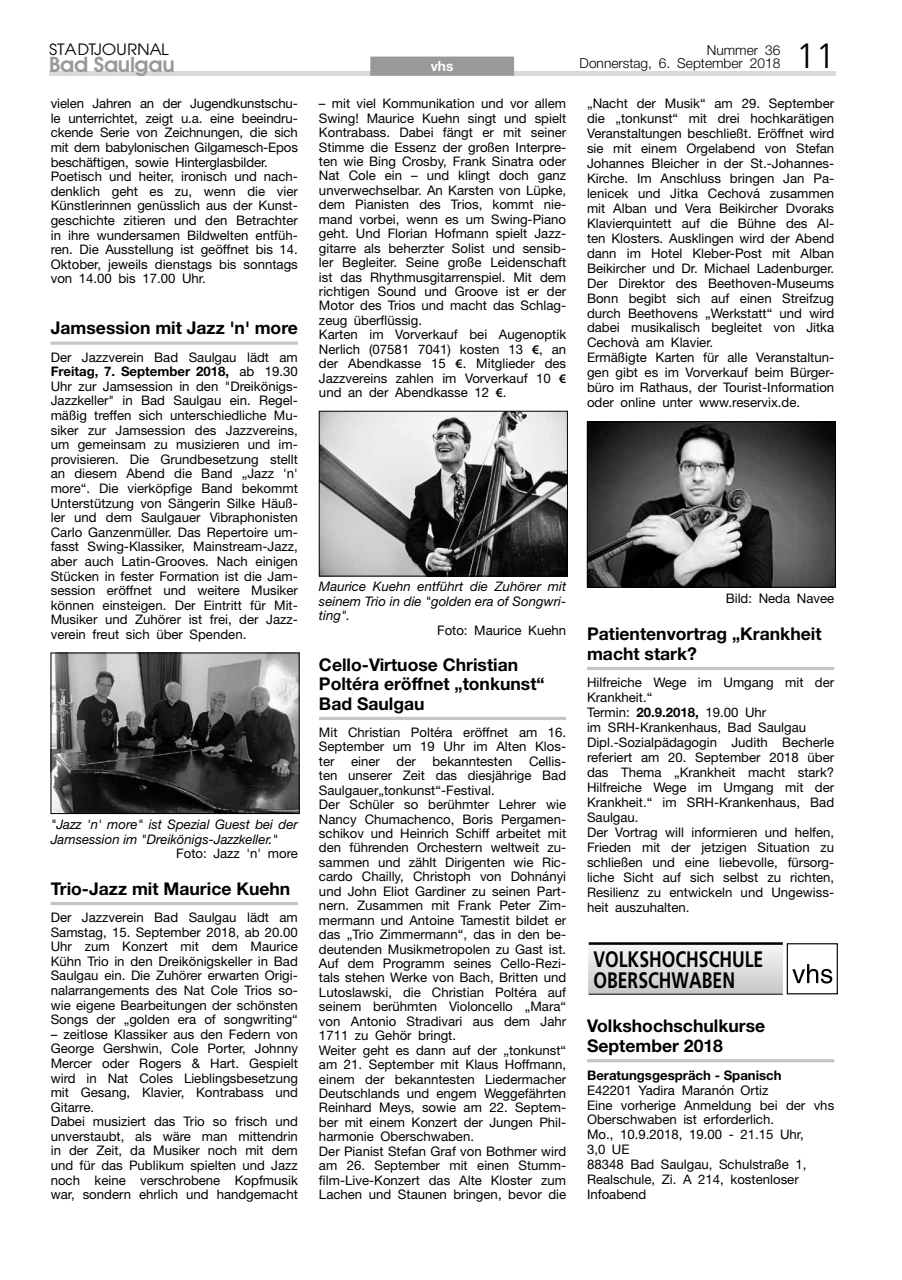
<style>
.page{position:relative;width:902px;height:1280px;background:#fff}
.page>*{position:absolute;margin:0;border:0;box-sizing:border-box;transform-origin:0 0}
.t1{font:300 35.1px "Frutiger";color:#000}
.t2{font:700 22.35px "Frutiger";color:#000;scale:.78 1}
.t3{font:600 21.45px "Avant Garde Two BQ";letter-spacing:-.02em;color:#989999}
.t4{font:700 17.55px/19.2px "Helvetica Neue";color:#000}
.t5{font:16.35px "Avant Garde Two BQ";color:#000;scale:1.08 1}
.t6{font:300 13.65px/13.5px "Helvetica Neue";color:#000;text-align:right}
.t7{font:700 13.65px "Helvetica Neue";color:#fff}
.t8{font:13.2px/14.4px "Helvetica Neue";color:#000}
.t9{font:italic 13.2px/14.4px "Helvetica Neue";color:#000}
.t10{font:700 13.2px "Helvetica Neue";color:#000}
.s1{font-weight:700}
.s2{font-family:"Myriad Pro";font-weight:600}
</style>
<div class="page">
<div style="left:49px;top:71px;width:786px;height:5px;background:#d9d9da"></div>
<div style="left:370px;top:57px;width:144px;height:19px;background:#989999"></div>
<svg style="left:51px;top:341px;width:247px;height:4px"></svg>
<hr style="left:51px;top:902px;width:247px;height:3px;background:#c4c5c5">
<img style="left:53px;top:655px;width:244px;height:157px">
<div style="left:51px;top:653px;width:248px;height:161px;border:1px solid #000"></div>
<hr style="left:319px;top:717px;width:247px;height:3px;background:#c4c5c5">
<img style="left:321px;top:413px;width:244px;height:161px">
<div style="left:319px;top:411px;width:248px;height:165px;border:1px solid #000"></div>
<hr style="left:587px;top:667px;width:247px;height:3px;background:#c4c5c5">
<hr style="left:587px;top:1059px;width:247px;height:3px;background:#c4c5c5">
<img style="left:589px;top:423px;width:244px;height:162px">
<div style="left:587px;top:421px;width:248px;height:166px;border:1px solid #000"></div>
<div style="left:588px;top:944px;width:194px;height:49px;background:linear-gradient(to bottom,#f7f7f7,#c7c8c8)"></div>
<div style="left:786px;top:943px;width:51px;height:51px;border:1px solid #000"></div>
<svg style="left:792px;top:964px;width:40px;height:19px"></svg>
<hr style="left:588px;top:942px;width:194px;height:3px;background:#000">
<hr style="left:588px;top:994px;width:194px;height:1px;background:#000">
<p class="t5" style="left:49px;top:40px;width:112px">STADTJOURNAL</p>
<h3 class="t3" style="left:49px;top:52px;width:127px">Bad Saulgau</h3>
<p class="t7" style="left:431px;top:57px;width:24px">vhs</p>
<p class="t8" style="left:51px;top:96px;width:249px">vielen Jahren an der Jugendkunstschu&shy;le unterrichtet, zeigt u.a. eine beeindru&shy;ckende Serie von Zeichnungen, die sich mit dem babylonischen Gilgamesch-Epos beschäftigen, sowie Hinterglasbilder.<br>Poetisch und heiter, ironisch und nach&shy;denklich geht es zu, wenn die vier Künstlerinnen genüsslich aus der Kunst&shy;geschichte zitieren und den Betrachter in ihre wundersamen Bildwelten entfüh&shy;ren. Die Ausstellung ist geöffnet bis 14.<br>Oktober, jeweils dienstags bis sonntags von 14.00 bis 17.00 Uhr.</p>
<h3 class="t4" style="left:51px;top:318px;width:249px">Jamsession mit Jazz 'n' more</h3>
<p class="t8" style="left:51px;top:349px;width:249px;text-align:justify">Der Jazzverein Bad Saulgau lädt am <span class="s1">Freitag, 7. September 2018,</span> ab 19.30<br>Uhr zur Jamsession in den "Dreikönigs-Jazzkeller" in Bad Saulgau ein. Regel&shy;mäßig treffen sich unterschiedliche Mu&shy;siker zur Jamsession des Jazzvereins, um gemeinsam zu musizieren und im&shy;provisieren. Die Grundbesetzung stellt an diesem Abend die Band „Jazz 'n' more“. Die vierköpfige Band bekommt Unterstützung von Sängerin Silke Häuß&shy;ler und dem Saulgauer Vibraphonisten Carlo Ganzenmüller. Das Repertoire um&shy;fasst Swing-Klassiker, Mainstream-Jazz, aber auch Latin-Grooves. Nach einigen Stücken in fester Formation ist die Jam&shy;session eröffnet und weitere Musiker können einsteigen. Der Eintritt für Mit-Musiker und Zuhörer ist frei, der Jazz&shy;verein freut sich über Spenden.</p>
<p class="t8" style="left:319px;top:96px;width:249px">– mit viel Kommunikation und vor allem Swing! Maurice Kuehn singt und spielt Kontrabass. Dabei fängt er mit seiner Stimme die Essenz der großen Interpre&shy;ten wie Bing Crosby, Frank Sinatra oder Nat Cole ein – und klingt doch ganz unverwechselbar. An Karsten von Lüpke, dem Pianisten des Trios, kommt nie&shy;mand vorbei, wenn es um Swing-Piano geht. Und Florian Hofmann spielt Jazz&shy;gitarre als beherzter Solist und sensib&shy;ler Begleiter. Seine große Leidenschaft ist das Rhythmusgitarrenspiel. Mit dem richtigen Sound und Groove ist er der Motor des Trios und macht das Schlag&shy;zeug überflüssig.<br>Karten im Vorverkauf bei Augenoptik Nerlich (07581 7041) kosten 13 <span class="s2">€</span>, an der Abendkasse 15 <span class="s2">€</span>. Mitglieder des Jazzvereins zahlen im Vorverkauf 10 <span class="s2">€ </span>und an der Abendkasse 12 <span class="s2">€</span>.</p>
<p class="t9" style="left:319px;top:579px;width:249px;text-align:justify">Maurice Kuehn entführt die Zuhörer mit seinem Trio in die "golden era of Songwri&shy;ting".</p>
<p class="t8" style="left:437px;top:623px;width:131px">Foto: Maurice Kuehn</p>
<h3 class="t4" style="left:319px;top:655px;width:227px">Cello-Virtuose Christian<br>Poltéra eröffnet „tonkunst“<br>Bad Saulgau</h3>
<p class="t8" style="left:319px;top:725px;width:249px;text-align:justify">Mit Christian Poltéra eröffnet am 16.<br>September um 19 Uhr im Alten Klos&shy;ter</p>
<p class="t8" style="left:319px;top:754px;width:249px;text-indent:210px">Cellis&shy;ten unserer Zeit das diesjährige Bad Saulgauer„tonkunst“-Festival.<br>Der Schüler so berühmter Lehrer wie Nancy Chumachenco, Boris Pergamen&shy;schikov und Heinrich Schiff arbeitet mit den führenden Orchestern weltweit zu&shy;sammen und zählt Dirigenten wie Ric&shy;cardo Chailly, Christoph von Dohnányi und John Eliot Gardiner zu seinen Part&shy;nern. Zusammen mit Frank Peter Zim&shy;mermann und Antoine Tamestit bildet er das „Trio Zimmermann“, das in den be&shy;deutenden Musikmetropolen zu Gast ist.<br>Auf dem Programm seines Cello-Rezi&shy;tals stehen Werke von Bach, Britten und Lutoslawski, die Christian Poltéra auf seinem berühmten Violoncello „Mara“ von Antonio Stradivari aus dem Jahr 1711 zu Gehör bringt.<br>Weiter geht es dann auf der „tonkunst“ am 21. September mit Klaus Hoffmann, einem der bekanntesten Liedermacher Deutschlands und engem Weggefährten Reinhard Meys, sowie am 22. Septem&shy;ber mit einem Konzert der Jungen Phil&shy;harmonie Oberschwaben.<br>Der Pianist Stefan Graf von Bothmer wird am 26. September mit einen Stumm&shy;film-Live-Konzert das Alte Kloster zum Lachen und Staunen bringen, bevor die</p>
<p class="t8" style="left:351px;top:754px;width:30px">einer</p>
<p class="t8" style="left:396px;top:754px;width:21px">der</p>
<p class="t8" style="left:432px;top:754px;width:81px">bekanntesten</p>
<p class="t9" style="left:51px;top:817px;width:249px">"Jazz 'n' more" ist Spezial Guest bei der<br>Jamsession im "Dreikönigs-Jazzkeller."</p>
<p class="t8" style="left:176px;top:846px;width:123px">Foto: Jazz 'n' more</p>
<h3 class="t4" style="left:51px;top:878px;width:241px">Trio-Jazz mit Maurice Kuehn</h3>
<p class="t8" style="left:51px;top:910px;width:249px;text-align:justify">Der Jazzverein Bad Saulgau lädt am Samstag, 15. September 2018, ab 20.00<br>Uhr zum Konzert mit dem Maurice Kühn Trio in den Dreikönigskeller in Bad Saulgau ein. Die Zuhörer erwarten Origi&shy;nalarrangements des Nat Cole Trios so&shy;wie eigene Bearbeitungen der schönsten Songs der „golden era of songwriting“</p>
<p class="t8" style="left:51px;top:1026px;width:249px">– zeitlose Klassiker aus den Federn von George Gershwin, Cole Porter, Johnny Mercer oder Rogers &amp; Hart. Gespielt wird in Nat Coles Lieblingsbesetzung mit Gesang, Klavier, Kontrabass und Gitarre.<br>Dabei musiziert das Trio so frisch und unverstaubt, als wäre man mittendrin in der Zeit, da Musiker noch mit dem und für das Publikum spielten und Jazz noch keine verschrobene Kopfmusik war, sondern ehrlich und handgemacht</p>
<p class="t6" style="left:579px;top:43px;width:202px">Nummer 36<br>Donnerstag, 6. September 2018</p>
<h1 class="t1" style="left:796px;top:36px;width:41px">11</h1>
<p class="t8" style="left:587px;top:96px;width:249px;line-height:15px">„Nacht der Musik“ am 29. September die „tonkunst“ mit drei hochkarätigen Veranstaltungen beschließt. Eröffnet wird sie mit einem Orgelabend von Stefan Johannes Bleicher in der St.-Johannes-Kirche. Im Anschluss bringen Jan Pa&shy;lenicek und Jitka Cechová zusammen mit Alban und Vera Beikircher Dvoraks Klavierquintett auf die Bühne des Al&shy;ten Klosters. Ausklingen wird der Abend dann im Hotel Kleber-Post mit Alban Beikircher und Dr. Michael Ladenburger.<br>Der Direktor des Beethoven-Museums Bonn begibt sich auf einen Streifzug durch Beethovens „Werkstatt“ und wird dabei musikalisch begleitet von Jitka Cechovà am Klavier.<br>Ermäßigte Karten für alle Veranstaltun&shy;gen gibt es im Vorverkauf beim Bürger&shy;büro im Rathaus, der Tourist-Information oder online unter www.reservix.de.</p>
<p class="t8" style="left:725px;top:591px;width:110px">Bild: Neda Navee</p>
<h3 class="t4" style="left:587px;top:623px;width:236px;line-height:19.8px">Patientenvortrag „Krankheit macht stark?</h3>
<p class="t8" style="left:587px;top:675px;width:249px;line-height:15px">Hilfreiche Wege im Umgang mit der<br>Krankheit.“<br>Termin: <span class="s1">20.9.2018,</span> 19.00 Uhr<br>im SRH-Krankenhaus, Bad Saulgau<br>Dipl.-Sozialpädagogin Judith Becherle referiert am 20. September 2018 über das Thema „Krankheit macht stark?<br>Hilfreiche Wege im Umgang mit der<br>Krankheit.“ im SRH-Krankenhaus, Bad<br>Saulgau.<br>Der Vortrag will informieren und helfen,<br>Frieden mit der jetzigen Situation zu schließen und eine liebevolle, fürsorg&shy;liche Sicht auf sich selbst zu richten,<br>Resilienz zu entwickeln und Ungewiss&shy;heit auszuhalten.</p>
<h2 class="t2" style="left:593px;top:946px;width:219px">VOLKSHOCHSCHULE</h2>
<h2 class="t2" style="left:593px;top:967px;width:183px">OBERSCHWABEN</h2>
<h3 class="t4" style="left:587px;top:1015px;width:180px;line-height:19.8px">Volkshochschulkurse<br>September 2018</h3>
<p class="t10" style="left:587px;top:1067px;width:196px">Beratungsgespräch - Spanisch</p>
<p class="t8" style="left:587px;top:1082px;width:249px;line-height:15px">E42201 Yadira Maranón Ortiz<br>Eine vorherige Anmeldung bei der vhs<br>Oberschwaben ist erforderlich.<br>Mo., 10.9.2018, 19.00 - 21.15 Uhr,<br>3,0 UE<br>88348 Bad Saulgau, Schulstraße 1,<br>Realschule, Zi. A 214, kostenloser<br>Infoabend</p>
</div>
